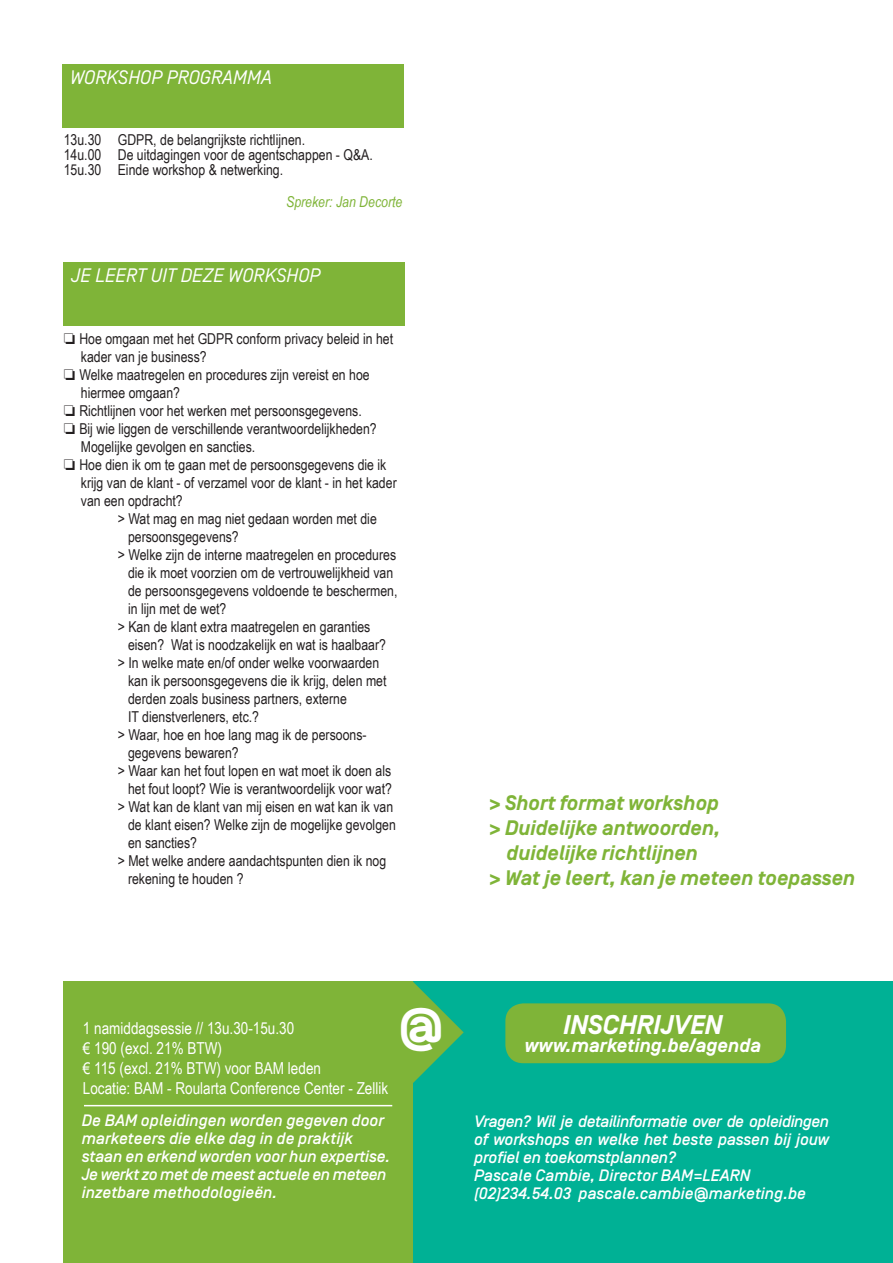
<style>
.page{position:relative;width:893px;height:1263px;background:#fff}
.page>*{position:absolute;margin:0;border:0;box-sizing:border-box;transform-origin:0 0}
.t1{font:700 48.3px "Simplon Norm";color:#fff}
.t2{font:italic 700 27px "Simplon Norm";color:#fff}
.t3{font:italic 700 21px "Simplon Norm";color:#7fb438}
.t4{font:italic 19.5px "Simplon Norm";color:#fff}
.t5{font:italic 700 19.5px "Simplon Norm";color:#fff}
.t6{font:italic 500 16.5px/18px "Simplon Norm";letter-spacing:-.01em;color:#fff}
.t7{font:16.5px "Arial Narrow";color:#fff}
.t8{font:italic 500 16.5px/18px "Simplon Norm";letter-spacing:-.03em;color:#fff}
.t9{font:15px/18px "Arial Narrow";color:#231f20}
.t10{font:italic 15px "Arial Narrow";color:#7fb438}
</style>
<div class="page">
<div style="left:63px;top:64px;width:341px;height:64px;background:#7fb438"></div>
<div style="left:64px;top:262px;width:341px;height:64px;background:#7fb438"></div>
<div style="left:410px;top:981px;width:483px;height:282px;background:#00b195"></div>
<div style="left:63px;top:981px;width:349px;height:282px;background:#7fb438"></div>
<svg style="left:412px;top:981px;width:52px;height:102px"></svg>
<hr style="left:84px;top:1105px;width:308px;height:1px;background:#fff">
<div style="left:505px;top:1003px;width:281px;height:60px;background:#7fb438;border-radius:18px"></div>
<p class="t4" style="left:70px;top:67px;width:204px">WORKSHOP PROGRAMMA</p>
<p class="t9" style="left:64px;top:130px;width:243px">13u.30 GDPR, de belangrijkste richtlijnen.</p>
<p class="t9" style="left:64px;top:145px;width:311px">14u.00 De uitdagingen voor de agentschappen - Q&amp;A.</p>
<p class="t9" style="left:64px;top:160px;width:221px">15u.30 Einde workshop &amp; netwerking.</p>
<p class="t10" style="left:286px;top:191px;width:118px">Spreker: Jan Decorte</p>
<p class="t4" style="left:71px;top:265px;width:251px">JE LEERT UIT DEZE WORKSHOP</p>
<p class="t9" style="left:81px;top:329px;width:314px;text-indent:-17px">□ Hoe omgaan met het GDPR conform privacy beleid in het kader van je business?</p>
<p class="t9" style="left:81px;top:365px;width:290px;text-indent:-17px">□ Welke maatregelen en procedures zijn vereist en hoe hiermee omgaan?</p>
<p class="t9" style="left:64px;top:401px;width:299px">□ Richtlijnen voor het werken met persoonsgegevens.</p>
<p class="t9" style="left:64px;top:419px;width:314px">□ Bij wie liggen de verschillende verantwoordelijkheden?</p>
<p class="t9" style="left:81px;top:437px;width:176px">Mogelijke gevolgen en sancties.</p>
<p class="t9" style="left:81px;top:455px;width:317px;text-indent:-17px">□ Hoe dien ik om te gaan met de persoonsgegevens die ik krijg van de klant - of verzamel voor de klant - in het kader van een opdracht?</p>
<p class="t9" style="left:128px;top:509px;width:250px;text-indent:-10px">&gt; Wat mag en mag niet gedaan worden met die persoonsgegevens?</p>
<p class="t9" style="left:128px;top:545px;width:271px;text-indent:-10px">&gt; Welke zijn de interne maatregelen en procedures die ik moet voorzien om de vertrouwelijkheid van de persoonsgegevens voldoende te beschermen, in lijn met de wet?</p>
<p class="t9" style="left:128px;top:617px;width:259px;text-indent:-10px">&gt; Kan de klant extra maatregelen en garanties eisen? Wat is noodzakelijk en wat is haalbaar?</p>
<p class="t9" style="left:128px;top:653px;width:260px;text-indent:-10px">&gt; In welke mate en/of onder welke voorwaarden kan ik persoonsgegevens die ik krijg, delen met derden zoals business partners, externe</p>
<p class="t9" style="left:128px;top:707px;width:133px">IT dienstverleners, etc.?</p>
<p class="t9" style="left:118px;top:725px;width:250px">&gt; Waar, hoe en hoe lang mag ik de persoons-</p>
<p class="t9" style="left:128px;top:743px;width:112px">gegevens bewaren?</p>
<p class="t9" style="left:118px;top:761px;width:275px">&gt; Waar kan het fout lopen en wat moet ik doen als</p>
<p class="t9" style="left:128px;top:779px;width:265px">het fout loopt? Wie is verantwoordelijk voor wat?</p>
<p class="t9" style="left:118px;top:797px;width:277px">&gt; Wat kan de klant van mij eisen en wat kan ik van</p>
<p class="t9" style="left:128px;top:815px;width:269px">de klant eisen? Welke zijn de mogelijke gevolgen</p>
<p class="t9" style="left:128px;top:833px;width:71px">en sancties?</p>
<p class="t9" style="left:128px;top:851px;width:260px;text-indent:-10px">&gt; Met welke andere aandachtspunten dien ik nog rekening te houden ?</p>
<p class="t3" style="left:489px;top:791px;width:232px">&gt; Short format workshop</p>
<p class="t3" style="left:489px;top:816px;width:233px">&gt; Duidelijke antwoorden,</p>
<p class="t3" style="left:507px;top:841px;width:193px">duidelijke richtlijnen</p>
<p class="t3" style="left:489px;top:867px;width:368px">&gt; Wat je leert, kan je meteen toepassen</p>
<p class="t7" style="left:83px;top:1016px;width:213px">1 namiddagsessie // 13u.30-15u.30</p>
<p class="t7" style="left:83px;top:1036px;width:141px">€ 190 (excl. 21% BTW)</p>
<p class="t7" style="left:83px;top:1056px;width:240px">€ 115 (excl. 21% BTW) voor BAM leden</p>
<p class="t7" style="left:83px;top:1076px;width:307px">Locatie: BAM - Roularta Conference Center - Zellik</p>
<p class="t6" style="left:82px;top:1112px;width:310px">De BAM opleidingen worden gegeven door marketeers die elke dag in de praktijk staan en erkend worden voor hun expertise.<br>Je werkt zo met de meest actuele en meteen inzetbare methodologieën.</p>
<p class="t1" style="left:399px;top:1000px;width:47px">@</p>
<p class="t2" style="left:563px;top:1010px;width:161px">INSCHRIJVEN</p>
<p class="t5" style="left:525px;top:1035px;width:238px">www.marketing.be/agenda</p>
<p class="t8" style="left:474px;top:1113px;width:357px">Vragen? Wil je detailinformatie over de opleidingen of workshops en welke het beste passen bij jouw</p>
<p class="t6" style="left:474px;top:1149px;width:204px">profiel en toekomstplannen?</p>
<p class="t6" style="left:474px;top:1167px;width:334px">Pascale Cambie, Director BAM=LEARN (02)234.54.03 pascale.cambie@marketing.be</p>
</div>
